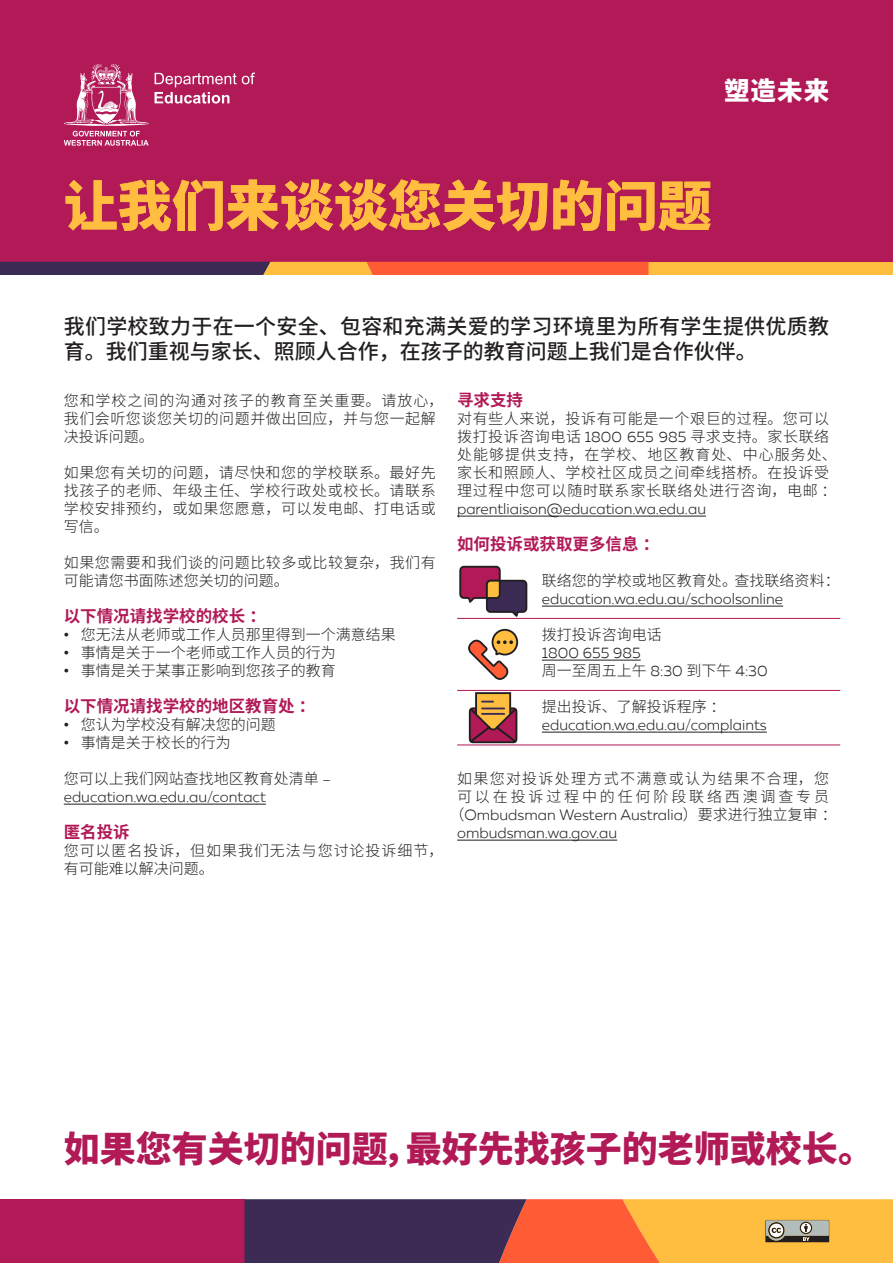
<style>
.page{position:relative;width:893px;height:1263px;background:#fff}
.page>*{position:absolute;margin:0;border:0;box-sizing:border-box;transform-origin:0 0}
.Heading_1{font:800 54px "Source Han Sans CN";color:#ffbe3f}
.t1{font:800 36px "Source Han Sans CN";color:#b11957}
.Bullet_List{font:800 25.5px "Source Han Sans CN";color:#fff}
.Intro_Para{font:500 21px/25.5px "Source Han Sans CN";letter-spacing:.015em;color:#231f20}
.Heading_2{font:700 16.5px "Source Han Sans CN";color:#b11957}
.Body_Copy{font:300 15px/18px "Source Han Sans CN";letter-spacing:.04em;color:#231f20}
.Body_Copy-2{font:300 15px/18px "Muller DOE";color:#231f20}
.Body_Copy-3{font:300 15px/18px "Source Han Sans CN";color:#231f20}
.Body_Copy-4{font:300 15px/18px "Source Han Sans CN";letter-spacing:.06em;color:#231f20}
.Body_Copy-5{font:300 15px "Source Han Sans CN";letter-spacing:.085em;color:#231f20}
.Body_Copy-6{font:300 15px "Source Han Sans CN";letter-spacing:.19em;color:#231f20}
.s1{font-family:"Arial";font-weight:400}
.s2{font-family:"Source Han Sans CN"}
.s3{font-family:"Muller DOE"}
</style>
<div class="page">
<div style="left:0;top:0;width:893px;height:262px;background:#b11957"></div>
<div style="left:648px;top:262px;width:245px;height:13px;background:#ffbe3f"></div>
<svg style="left:0;top:262px;width:648px;height:13px;background:#ae5643"></svg>
<div style="left:0;top:1199px;width:244px;height:64px;background:#b11957"></div>
<hr style="left:64px;top:804px;width:202px;height:1px;background:#231f20">
<hr style="left:457px;top:516px;width:249px;height:1px;background:#231f20">
<hr style="left:457px;top:840px;width:160px;height:1px;background:#231f20">
<hr style="left:457px;top:618px;width:72px;height:1px;background:#b11957">
<hr style="left:529px;top:618px;width:311px;height:1px;background:#b11957">
<hr style="left:457px;top:690px;width:72px;height:1px;background:#b11957">
<hr style="left:529px;top:690px;width:311px;height:1px;background:#b11957">
<hr style="left:457px;top:744px;width:72px;height:1px;background:#b11957">
<hr style="left:529px;top:744px;width:311px;height:1px;background:#b11957">
<svg style="left:459px;top:566px;width:69px;height:51px"></svg>
<hr style="left:542px;top:606px;width:241px;height:1px;background:#231f20">
<svg style="left:468px;top:629px;width:51px;height:51px"></svg>
<hr style="left:542px;top:660px;width:99px;height:1px;background:#231f20">
<svg style="left:468px;top:692px;width:50px;height:51px;background:#ad6756"></svg>
<hr style="left:542px;top:732px;width:225px;height:1px;background:#231f20">
<svg style="left:64px;top:64px;width:191px;height:82px"></svg>
<svg style="left:244px;top:1199px;width:649px;height:64px;background:#aa6c49"></svg>
<p class="Bullet_List" style="left:724px;top:76px;width:107px">塑造未来</p>
<p class="Heading_1" style="left:64px;top:176px;width:650px">让我们来谈谈您关切的问题</p>
<p class="Intro_Para" style="left:64px;top:314px;width:767px">我们学校致力于在一个安全、包容和充满关爱的学习环境里为所有学生提供优质教育。我们重视与家长、照顾人合作，在孩子的教育问题上我们是合作伙伴。</p>
<p class="Body_Copy" style="left:64px;top:392px;width:381px">您和学校之间的沟通对孩子的教育至关重要。请放心，我们会听您谈您关切的问题并做出回应，并与您一起解决投诉问题。</p>
<p class="Body_Copy" style="left:64px;top:464px;width:374px;text-align:justify">如果您有关切的问题，请尽快和您的学校联系。最好先找孩子的老师、年级主任、学校行政处或校长。请联系学校安排预约，或如果您愿意，可以发电邮、打电话或写信。</p>
<p class="Body_Copy" style="left:64px;top:554px;width:374px">如果您需要和我们谈的问题比较多或比较复杂，我们有可能请您书面陈述您关切的问题。</p>
<p class="Heading_2" style="left:64px;top:606px;width:204px">以下情况请找学校的校长：</p>
<p class="Body_Copy-3" style="left:64px;top:626px;width:334px"><span class="s1">•</span> 您无法从老师或工作人员那里得到一个满意结果</p>
<p class="Body_Copy-3" style="left:64px;top:644px;width:274px"><span class="s1">•</span> 事情是关于一个老师或工作人员的行为</p>
<p class="Body_Copy-3" style="left:64px;top:662px;width:274px"><span class="s1">•</span> 事情是关于某事正影响到您孩子的教育</p>
<p class="Heading_2" style="left:64px;top:696px;width:253px">以下情况请找学校的地区教育处：</p>
<p class="Body_Copy-3" style="left:64px;top:716px;width:214px"><span class="s1">•</span> 您认为学校没有解决您的问题</p>
<p class="Body_Copy-3" style="left:64px;top:734px;width:169px"><span class="s1">•</span> 事情是关于校长的行为</p>
<p class="Body_Copy-2" style="left:64px;top:769px;width:269px"><span class="s2">您可以上我们网站查找地区教育处清单</span> – education.wa.edu.au/contact</p>
<p class="Heading_2" style="left:64px;top:822px;width:67px">匿名投诉</p>
<p class="Body_Copy-4" style="left:64px;top:842px;width:381px">您可以匿名投诉，但如果我们无法与您讨论投诉细节，有可能难以解决问题。</p>
<p class="Heading_2" style="left:457px;top:390px;width:67px">寻求支持</p>
<p class="Body_Copy" style="left:457px;top:410px;width:381px">对有些人来说，投诉有可能是一个艰巨的过程。您可以拨打投诉咨询电话 <span class="s3">1800 655 985</span> 寻求支持。家长联络处能够提供支持，在学校、地区教育处、中心服务处、家长和照顾人、学校社区成员之间牵线搭桥。在投诉受理过程中您可以随时联系家长联络处进行咨询，电邮：<span class="s3">parentliaison@education.wa.edu.au</span></p>
<p class="Heading_2" style="left:457px;top:534px;width:204px">如何投诉或获取更多信息：</p>
<p class="Body_Copy-2" style="left:542px;top:571px;width:299px"><span class="s2">联络您的学校或地区教育处。查找联络资料：</span>education.wa.edu.au/schoolsonline</p>
<p class="Body_Copy-3" style="left:542px;top:626px;width:227px">拨打投诉咨询电话<br><span class="s3">1800 655 985<br></span>周一至周五上午 <span class="s3">8:30</span> 到下午 <span class="s3">4:30</span></p>
<p class="Body_Copy-2" style="left:542px;top:697px;width:226px"><span class="s2">提出投诉、了解投诉程序：</span>education.wa.edu.au/complaints</p>
<p class="Body_Copy-5" style="left:457px;top:770px;width:374px">如果您对投诉处理方式不满意或认为结果不合理，您</p>
<p class="Body_Copy-6" style="left:457px;top:788px;width:374px">可以在投诉过程中的任何阶段联络西澳调查专员</p>
<p class="Body_Copy-2" style="left:450px;top:805px;width:389px"><span class="s2">（</span>Ombudsman Western Australia<span class="s2">）要求进行独立复审：</span></p>
<p class="Body_Copy-2" style="left:457px;top:823px;width:162px">ombudsman.wa.gov.au</p>
<p class="t1" style="left:64px;top:1128px;width:812px">如果您有关切的问题，最好先找孩子的老师或校长。</p>
</div>
